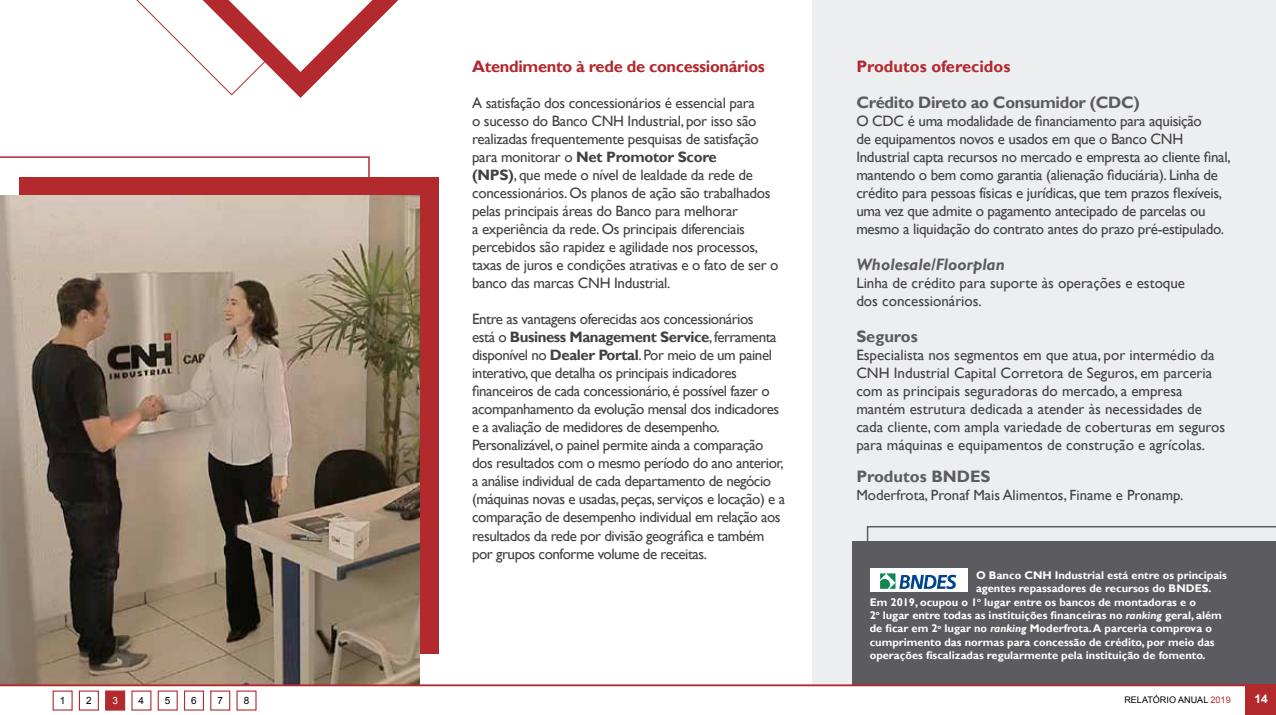
<style>
.page{position:relative;width:1276px;height:715px;background:#fff}
.page>*{position:absolute;margin:0;border:0;box-sizing:border-box;transform-origin:0 0}
.t1{font:700 16.5px "Gill Sans";letter-spacing:-.02em;color:#b2292e}
.t2{font:700 16.5px "Gill Sans";letter-spacing:-.02em;color:#5c5b5f}
.t3{font:700 16.5px "Gill Sans";color:#5c5b5f}
.t4{font:italic 700 16.5px "Gill Sans";color:#5c5b5f}
.t5{font:700 16.5px "Gill Sans";color:#b2292e}
.t6{font:15px/18px "Gill Sans";letter-spacing:-.02em;color:#434141}
.t7{font:15px/18px "Gill Sans";color:#434141}
.t8{font:14.7px "Gill Sans";color:#434141}
.t9{font:700 12px "Arial";color:#fff}
.t10{font:700 11.1px "Gill Sans";color:#fff}
.t11{font:10.05px "Arial";color:#000}
.t12{font:10.05px "Arial";color:#fff}
.t13{font:9px "Arial";color:#000}
.s1{font-weight:700}
.s2{font-style:italic}
.s3{color:#b2292e}
</style>
<div class="page">
<div style="left:812px;top:0;width:464px;height:684px;background:#edeef0"></div>
<svg style="left:0;top:156px;width:370px;height:21px"></svg>
<div style="left:852px;top:540px;width:424px;height:148px;background:#5c5b5f"></div>
<svg style="left:867px;top:526px;width:409px;height:66px"></svg>
<div style="left:870px;top:568px;width:97px;height:24px;background:#fff"></div>
<svg style="left:880px;top:573px;width:76px;height:16px"></svg>
<div style="left:19px;top:177px;width:420px;height:475px;background:#b2292e"></div>
<img style="left:0;top:195px;width:420px;height:489px">
<svg style="left:136px;top:0;width:263px;height:98px"></svg>
<div style="left:0;top:685px;width:1276px;height:29px;background:#fff"></div>
<div style="left:1245px;top:684px;width:31px;height:30px;background:#b2292e"></div>
<hr style="left:0;top:684px;width:1276px;height:1px;background:#b2292e">
<div style="left:79px;top:690px;width:20px;height:20px;border:1px solid #b2292e"></div>
<div style="left:105px;top:690px;width:20px;height:20px;background:#b2292e;border:1px solid #b2292e"></div>
<div style="left:158px;top:690px;width:20px;height:20px;border:1px solid #b2292e"></div>
<div style="left:184px;top:690px;width:20px;height:20px;border:1px solid #b2292e"></div>
<div style="left:210px;top:690px;width:20px;height:20px;border:1px solid #b2292e"></div>
<p class="t1" style="left:472px;top:57px;width:294px">Atendimento à rede de concessionários</p>
<p class="t6" style="left:472px;top:94px;width:308px">A satisfação dos concessionários é essencial para<br>o sucesso do Banco CNH Industrial, por isso são realizadas frequentemente pesquisas de satisfação para monitorar o <span class="s1">Net Promotor Score<br>(NPS)</span>, que mede o nível de lealdade da rede de concessionários. Os planos de ação são trabalhados pelas principais áreas do Banco para melhorar<br>a experiência da rede. Os principais diferenciais percebidos são rapidez e agilidade nos processos, taxas de juros e condições atrativas e o fato de ser o banco das marcas CNH Industrial.</p>
<p class="t6" style="left:472px;top:310px;width:314px">Entre as vantagens oferecidas aos concessionários<br>está o <span class="s1">Business Management Service</span>, ferramenta disponível no <span class="s1">Dealer Portal</span>. Por meio de um painel interativo, que detalha os principais indicadores financeiros de cada concessionário, é possível fazer o acompanhamento da evolução mensal dos indicadores e a avaliação de medidores de desempenho.<br>Personalizável, o painel permite ainda a comparação dos resultados com o mesmo período do ano anterior, a análise individual de cada departamento de negócio (máquinas novas e usadas, peças, serviços e locação) e a comparação de desempenho individual em relação aos resultados da rede por divisão geográfica e também por grupos conforme volume de receitas.</p>
<p class="t5" style="left:856px;top:57px;width:156px">Produtos oferecidos</p>
<p class="t2" style="left:856px;top:93px;width:285px">Crédito Direto ao Consumidor (CDC)</p>
<p class="t6" style="left:856px;top:112px;width:376px">O CDC é uma modalidade de financiamento para aquisição<br>de equipamentos novos e usados em que o Banco CNH Industrial capta recursos no mercado e empresta ao cliente final, mantendo o bem como garantia (alienação fiduciária). Linha de crédito para pessoas físicas e jurídicas, que tem prazos flexíveis, uma vez que admite o pagamento antecipado de parcelas ou mesmo a liquidação do contrato antes do prazo pré-estipulado.</p>
<p class="t4" style="left:856px;top:255px;width:150px">Wholesale/Floorplan</p>
<p class="t7" style="left:856px;top:274px;width:330px">Linha de crédito para suporte às operações e estoque dos concessionários.</p>
<p class="t3" style="left:856px;top:327px;width:63px">Seguros</p>
<p class="t7" style="left:856px;top:346px;width:370px">Especialista nos segmentos em que atua, por intermédio da CNH Industrial Capital Corretora de Seguros, em parceria com as principais seguradoras do mercado, a empresa mantém estrutura dedicada a atender às necessidades de cada cliente, com ampla variedade de coberturas em seguros para máquinas e equipamentos de construção e agrícolas.</p>
<p class="t3" style="left:856px;top:466px;width:136px">Produtos BNDES</p>
<p class="t8" style="left:856px;top:486px;width:329px">Moderfrota, Pronaf Mais Alimentos, Finame e Pronamp.</p>
<p class="t10" style="left:976px;top:568px;width:252px">O Banco CNH Industrial está entre os principais</p>
<p class="t10" style="left:976px;top:581px;width:237px">agentes repassadores de recursos do BNDES.</p>
<p class="t10" style="left:869px;top:595px;width:328px">Em 2019, ocupou o 1<sup>o</sup> lugar entre os bancos de montadoras e o</p>
<p class="t10" style="left:869px;top:608px;width:354px">2<sup>o</sup> lugar entre todas as instituições financeiras no <span class="s2">ranking</span> geral, além</p>
<p class="t10" style="left:869px;top:621px;width:344px">de ficar em 2<sup>o</sup> lugar no <span class="s2">ranking</span> Moderfrota. A parceria comprova o</p>
<p class="t10" style="left:869px;top:635px;width:346px">cumprimento das normas para concessão de crédito, por meio das</p>
<p class="t10" style="left:869px;top:648px;width:337px">operações fiscalizadas regularmente pela instituição de fomento.</p>
<p class="t11" style="left:60px;top:693px;width:7px">1</p>
<p class="t11" style="left:86px;top:693px;width:7px">2</p>
<p class="t12" style="left:112px;top:693px;width:7px">3</p>
<p class="t11" style="left:139px;top:693px;width:7px">4</p>
<p class="t11" style="left:165px;top:693px;width:7px">5</p>
<p class="t11" style="left:191px;top:693px;width:7px">6</p>
<p class="t11" style="left:217px;top:693px;width:7px">7</p>
<p class="t11" style="left:244px;top:693px;width:7px">8</p>
<p class="t13" style="left:1124px;top:693px;width:108px">RELATÓRIO ANUAL <span class="s3">2019</span></p>
<p class="t9" style="left:1254px;top:690px;width:15px">14</p>
</div>
